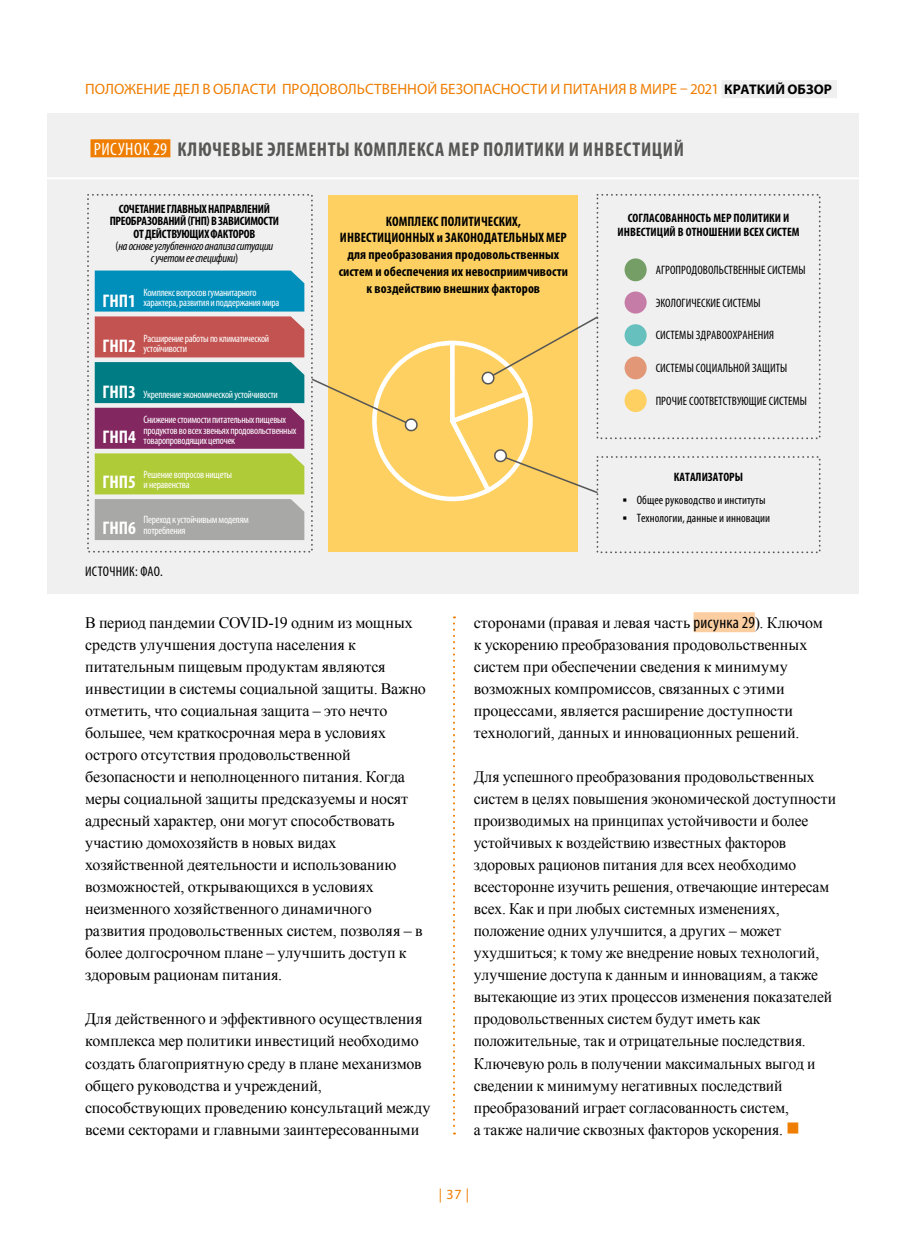
<style>
.page{position:relative;width:908px;height:1248px;background:#fff}
.page>*{position:absolute;margin:0;border:0;box-sizing:border-box;transform-origin:0 0}
.t1{font:700 condensed 20px "Myriad Pro";letter-spacing:.03em;color:#575756}
.t2{font:16px/22px "Times New Roman";letter-spacing:-.005em;color:#000}
.t3{font:15px "Myriad Pro";color:#ef7d00}
.t4{font:condensed 14px "Myriad Pro";letter-spacing:.02em;color:#000}
.t5{font:14px "Myriad Pro";color:#ef7d00}
.t6{font:700 condensed 13.8px/16.8px "Myriad Pro";letter-spacing:.005em;color:#000;text-align:center}
.t7{font:condensed 12.2px "Myriad Pro";letter-spacing:.005em;color:#000}
.t8{font:700 condensed 12.2px/12.2px "Myriad Pro";letter-spacing:-.02em;color:#000;text-align:center}
.t9{font:700 condensed 12.2px/13.8px "Myriad Pro";color:#000;text-align:center}
.t10{font:700 condensed 11.8px "Myriad Pro";color:#fff}
.t11{font:condensed 10.6px/10.6px "Myriad Pro";letter-spacing:-.025em;color:#fff}
.s1{font-weight:700;font-size:14px;color:#000}
.s2{font-weight:400;font-size:18px;color:#fff}
.s3{font-weight:400}
.s4{font-weight:400;font-style:italic}
.s5{font-weight:700;font-size:18.4px}
.s6{font-family:"Myriad Pro";font-stretch:condensed;font-size:17px}
.s7{color:#ef7d00}
</style>
<div class="page">
<svg style="left:453px;top:616px;width:2px;height:518px"></svg>
<div style="left:693px;top:612px;width:61px;height:20px;background:#fbcea2"></div>
<div style="left:47px;top:113px;width:811px;height:480px;background:#f0f0f0"></div>
<div style="left:328px;top:195px;width:249px;height:357px;background:#fed061"></div>
<div style="left:624px;top:291px;width:22px;height:22px;background:#c57da8;border-radius:50%"></div>
<div style="left:624px;top:324px;width:22px;height:22px;background:#66c1be;border-radius:50%"></div>
<div style="left:624px;top:258px;width:22px;height:23px;background:#749e65;border-radius:50%"></div>
<div style="left:624px;top:389px;width:22px;height:23px;background:#fed061;border-radius:50%"></div>
<svg style="left:313px;top:315px;width:286px;height:195px"></svg>
<div style="left:624px;top:356px;width:22px;height:23px;background:#e29876;border-radius:50%"></div>
<svg style="left:95px;top:270px;width:209px;height:270px;background:#7c8983"></svg>
<hr style="left:34px;top:177px;width:864px;height:2px;background:#fff">
<div style="left:90px;top:139px;width:80px;height:18px;background:#ef7d00"></div>
<div style="left:721px;top:80px;width:115px;height:18px;background:#f0f0f0"></div>
<p class="t3" style="left:85px;top:80px;width:748px">ПОЛОЖЕНИЕ ДЕЛ В ОБЛАСТИ ПРОДОВОЛЬСТВЕННОЙ БЕЗОПАСНОСТИ И ПИТАНИЯ В МИРЕ – 2021 <span class="s1">КРАТКИЙ ОБЗОР</span></p>
<p class="t1" style="left:94px;top:137px;width:591px"><span class="s2">РИСУНОК 29</span> КЛЮЧЕВЫЕ ЭЛЕМЕНТЫ КОМПЛЕКСА МЕР ПОЛИТИКИ И ИНВЕСТИЦИЙ</p>
<p class="t8" style="left:110px;top:203px;width:171px">СОЧЕТАНИЕ ГЛАВНЫХ НАПРАВЛЕНИЙ<br>ПРЕОБРАЗОВАНИЙ (ГНП) В ЗАВИСИМОСТИ<br>ОТ ДЕЙСТВУЮЩИХ ФАКТОРОВ<br><span class="s3">(</span><span class="s4">на основе углубленного анализа ситуации<br>с учетом ее специфики</span><span class="s3">)</span></p>
<p class="t9" style="left:617px;top:211px;width:183px">СОГЛАСОВАННОСТЬ МЕР ПОЛИТИКИ И<br>ИНВЕСТИЦИЙ В ОТНОШЕНИИ ВСЕХ СИСТЕМ</p>
<p class="t6" style="left:338px;top:212px;width:231px">КОМПЛЕКС ПОЛИТИЧЕСКИХ, ИНВЕСТИЦИОННЫХ и ЗАКОНОДАТЕЛЬНЫХ МЕР для преобразования продовольственных систем и обеспечения их невосприимчивости к воздействию внешних факторов</p>
<p class="t7" style="left:655px;top:262px;width:151px">АГРОПРОДОВОЛЬСТВЕННЫЕ СИСТЕМЫ</p>
<p class="t11" style="left:102px;top:286px;width:178px;text-indent:41px">Комплекс вопросов гуманитарного<br><span class="s5">ГНП1</span> характера, развития и поддержания мира</p>
<p class="t11" style="left:102px;top:332px;width:168px;text-indent:41px">Расширение работы по климатической<br><span class="s5">ГНП2</span> устойчивости</p>
<p class="t11" style="left:102px;top:389px;width:177px"><span class="s5">ГНП3</span> Укрепление экономической устойчивости</p>
<p class="t11" style="left:143px;top:414px;width:144px">Снижение стоимости питательных пищевых</p>
<p class="t11" style="left:143px;top:424px;width:154px">продуктов во всех звеньях продовольственных</p>
<p class="t10" style="left:268px;top:291px;width:4px">,</p>
<p class="t7" style="left:655px;top:295px;width:106px">ЭКОЛОГИЧЕСКИЕ СИСТЕМЫ</p>
<p class="t7" style="left:655px;top:328px;width:120px">СИСТЕМЫ ЗДРАВООХРАНЕНИЯ</p>
<p class="t7" style="left:655px;top:360px;width:133px">СИСТЕМЫ СОЦИАЛЬНОЙ ЗАЩИТЫ</p>
<p class="t7" style="left:655px;top:393px;width:153px">ПРОЧИЕ СООТВЕТСТВУЮЩИЕ СИСТЕМЫ</p>
<p class="t11" style="left:102px;top:435px;width:134px"><span class="s5">ГНП4</span> товаропроводящих цепочек</p>
<p class="t11" style="left:102px;top:469px;width:131px;text-indent:41px">Решение вопросов нищеты<br><span class="s5">ГНП5</span> и неравенства</p>
<p class="t11" style="left:102px;top:514px;width:148px;text-indent:41px">Переход к устойчивым моделям<br><span class="s5">ГНП6</span> потребления</p>
<p class="t9" style="left:673px;top:469px;width:71px">КАТАЛИЗАТОРЫ</p>
<p class="t7" style="left:622px;top:492px;width:144px">▪ Общее руководство и институты</p>
<p class="t7" style="left:622px;top:510px;width:149px">▪ Технологии, данные и инновации</p>
<p class="t4" style="left:85px;top:562px;width:79px">ИСТОЧНИК: ФАO.</p>
<p class="t2" style="left:85px;top:611px;width:342px">В период пандемии COVID-19 одним из мощных средств улучшения доступа населения к питательным пищевым продуктам являются инвестиции в системы социальной защиты. Важно отметить, что социальная защита – это нечто большее, чем краткосрочная мера в условиях острого отсутствия продовольственной безопасности и неполноценного питания. Когда меры социальной защиты предсказуемы и носят адресный характер, они могут способствовать участию домохозяйств в новых видах хозяйственной деятельности и использованию возможностей, открывающихся в условиях неизменного хозяйственного динамичного развития продовольственных систем, позволяя – в более долгосрочном плане – улучшить доступ к здоровым рационам питания.</p>
<p class="t2" style="left:85px;top:1007px;width:347px">Для действенного и эффективного осуществления комплекса мер политики инвестиций необходимо создать благоприятную среду в плане механизмов общего руководства и учреждений, способствующих проведению консультаций между всеми секторами и главными заинтересованными</p>
<p class="t2" style="left:473px;top:611px;width:350px">сторонами (правая и левая часть <span class="s6">рисунка 29</span>). Ключом к ускорению преобразования продовольственных систем при обеспечении сведения к минимуму возможных компромиссов, связанных с этими процессами, является расширение доступности технологий, данных и инновационных решений.</p>
<p class="t2" style="left:473px;top:765px;width:363px">Для успешного преобразования продовольственных систем в целях повышения экономической доступности производимых на принципах устойчивости и более устойчивых к воздействию известных факторов здоровых рационов питания для всех необходимо всесторонне изучить решения, отвечающие интересам всех. Как и при любых системных изменениях, положение одних улучшится, а других – может ухудшиться; к тому же внедрение новых технологий, улучшение доступа к данным и инновациям, а также вытекающие из этих процессов изменения показателей продовольственных систем будут иметь как положительные, так и отрицательные последствия.<br>Ключевую роль в получении максимальных выгод и сведении к минимуму негативных последствий преобразований играет согласованность систем,<br>а также наличие сквозных факторов ускорения. <span class="s7">■</span></p>
<p class="t5" style="left:438px;top:1184px;width:32px">| 37 |</p>
</div>
